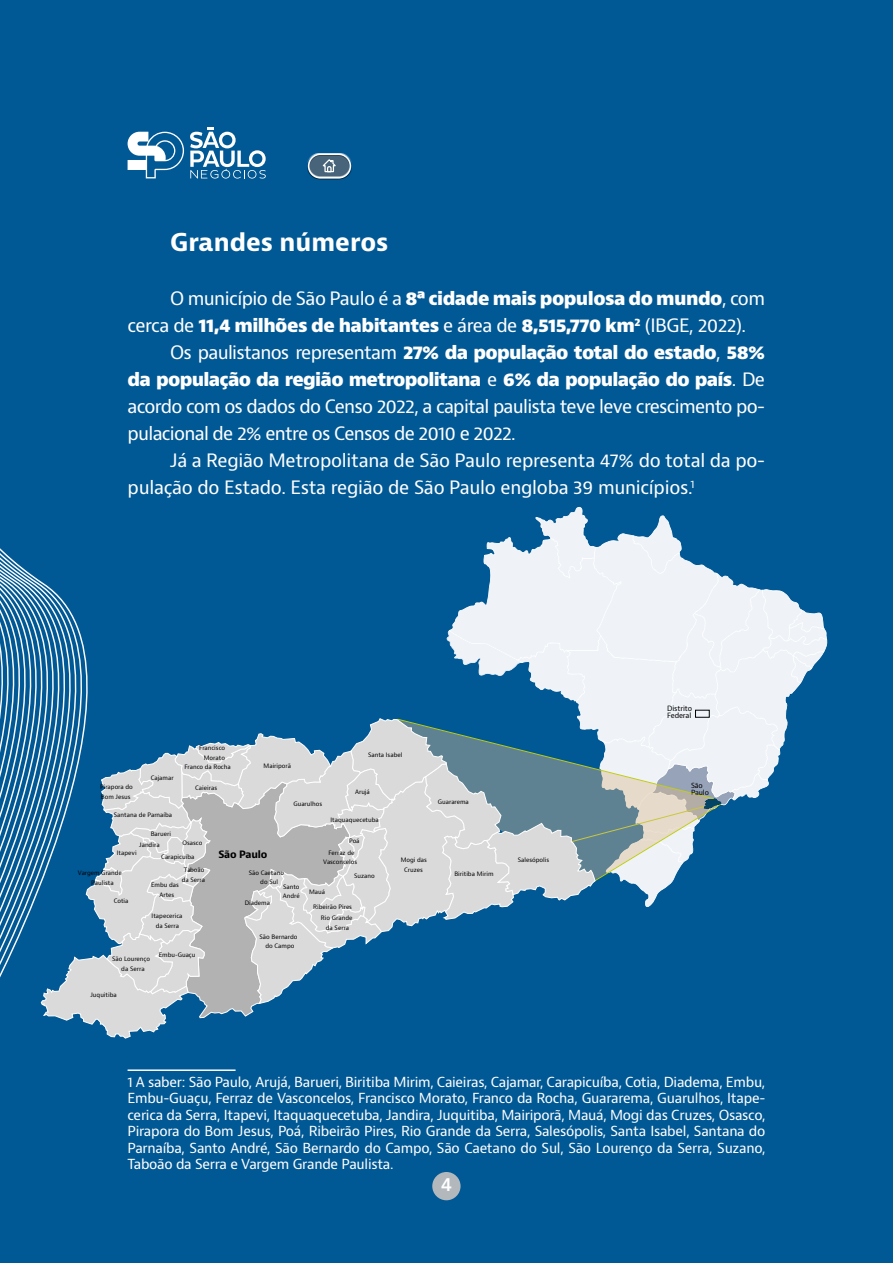
<style>
.page{position:relative;width:893px;height:1263px;background:#005895}
.page>*{position:absolute;margin:0;border:0;box-sizing:border-box;transform-origin:0 0}
.t1{font:700 24px "Bernina Sans";color:#fff}
.t2{font:600 18.6px "Bernino Sans";color:#fff}
.t3{font:18px/27px "Bernino Sans";letter-spacing:-.015em;color:#fff;text-align:justify}
.t4{font:800 18px/27px "Bernino Sans";letter-spacing:-.03em;color:#fff}
.t5{font:13.5px/16.5px "Bernino Sans";letter-spacing:-.02em;color:#fff;text-align:justify}
.t6{font:700 9.9px "Bernino Sans";letter-spacing:-.015em;color:#000}
.t7{font:7.05px/7.1px "Bernino Sans";letter-spacing:-.015em;color:#000}
.t8{font:6.9px/6.9px "Bernino Sans";letter-spacing:-.015em;color:#000}
.t9{font:6px/9.6px "Bernino Sans";color:#000}
.s1{font-weight:400}
.s2{font-weight:800}
</style>
<div class="page">
<svg style="left:190px;top:128px;width:76px;height:51px"></svg>
<svg style="left:128px;top:132px;width:56px;height:46px"></svg>
<hr style="left:128px;top:1069px;width:108px;height:2px;background:#fff">
<svg style="left:0;top:548px;width:41px;height:455px"></svg>
<div style="left:307px;top:153px;width:45px;height:25px;background:#fff;opacity:.75"></div>
<div style="left:307px;top:155px;width:45px;height:24px;background:#000;opacity:.75"></div>
<div style="left:308px;top:153px;width:43px;height:26px;border:2px solid #fff;border-radius:12px"></div>
<svg style="left:322px;top:158px;width:14px;height:15px"></svg>
<svg style="left:41px;top:506px;width:786px;height:532px"></svg>
<div style="left:218px;top:850px;width:56px;height:15px;background:#b3b2b2"></div>
<div style="left:432px;top:1172px;width:29px;height:28px;background:#b2b8bc;border-radius:50%"></div>
<h1 class="t1" style="left:170px;top:227px;width:220px">Grandes números</h1>
<h3 class="t4" style="left:128px;top:285px;width:639px;text-indent:43px"><span class="s1">O município de São Paulo é a</span> 8ª cidade mais populosa do mundo<span class="s1">, com cerca de</span> 11,4 milhões de habitantes <span class="s1">e área de</span> 8,515,770 km<sup>2</sup> <span class="s1">(IBGE, 2022).</span></h3>
<p class="t3" style="left:128px;top:339px;width:639px;text-indent:43px">Os paulistanos representam <span class="s2">27% da população total do estado</span>, <span class="s2">58% da população da região metropolitana</span> e <span class="s2">6% da população do país</span>. De acordo com os dados do Censo 2022, a capital paulista teve leve crescimento po&shy;pulacional de 2% entre os Censos de 2010 e 2022.</p>
<h3 class="t3" style="left:128px;top:447px;width:639px;text-indent:43px">Já a Região Metropolitana de São Paulo representa 47% do total da po&shy;pulação do Estado. Esta região de São Paulo engloba 39 municípios.<sup>1</sup></h3>
<p class="t9" style="left:151px;top:773px;width:24px">Cajamar</p>
<p class="t9" style="left:199px;top:743px;width:27px;text-align:right">Francisco<br>Morato</p>
<p class="t9" style="left:184px;top:762px;width:48px">Franco da Rocha</p>
<p class="t9" style="left:264px;top:761px;width:29px">Mairiporã</p>
<p class="t9" style="left:368px;top:750px;width:36px">Santa Isabel</p>
<p class="t9" style="left:100px;top:782px;width:34px">Pirapora do<br>Bom Jesus</p>
<p class="t9" style="left:114px;top:810px;width:60px">Santana de Parnaíba</p>
<p class="t9" style="left:151px;top:829px;width:22px">Barueri</p>
<p class="t9" style="left:161px;top:852px;width:35px">Carapicuíba</p>
<p class="t9" style="left:195px;top:783px;width:23px">Caieiras</p>
<p class="t9" style="left:355px;top:787px;width:16px">Arujá</p>
<p class="t9" style="left:293px;top:799px;width:30px">Guarulhos</p>
<p class="t9" style="left:330px;top:815px;width:50px">Itaquaquecetuba</p>
<p class="t9" style="left:328px;top:835px;width:33px;line-height:11.9px;text-indent:21px">Poá<br>Ferraz de</p>
<p class="t9" style="left:323px;top:857px;width:35px">Vasconcelos</p>
<p class="t9" style="left:313px;top:901px;width:41px;line-height:11.7px;text-align:right">Ribeirão Pires<br>Rio Grande</p>
<p class="t9" style="left:326px;top:923px;width:25px">da Serra</p>
<p class="t9" style="left:182px;top:838px;width:22px">Osasco</p>
<p class="t9" style="left:139px;top:840px;width:22px">Jandira</p>
<p class="t6" style="left:218px;top:848px;width:51px">São Paulo</p>
<p class="t9" style="left:117px;top:848px;width:21px">Itapevi</p>
<p class="t9" style="left:229px;top:849px;width:29px">São Paulo</p>
<p class="t9" style="left:182px;top:865px;width:25px;text-align:center">Taboão da Serra</p>
<p class="t9" style="left:260px;top:868px;width:25px;text-indent:-12px">São Caetano do Sul</p>
<p class="t9" style="left:91px;top:868px;width:32px;text-indent:-13px">Vargem Grande<br>Paulista</p>
<p class="t9" style="left:354px;top:871px;width:22px">Suzano</p>
<p class="t9" style="left:159px;top:880px;width:21px;text-indent:-8px">Embu das<br>Artes</p>
<p class="t9" style="left:283px;top:882px;width:18px">Santo<br>André</p>
<p class="t9" style="left:309px;top:887px;width:17px">Mauá</p>
<p class="t9" style="left:114px;top:896px;width:16px">Cotia</p>
<p class="t9" style="left:245px;top:898px;width:27px">Diadema</p>
<p class="t9" style="left:152px;top:911px;width:32px;text-align:center">Itapecerica da Serra</p>
<p class="t9" style="left:121px;top:954px;width:30px;text-indent:-9px">São Lourenço da Serra</p>
<p class="t9" style="left:90px;top:990px;width:28px">Juquitiba</p>
<p class="t9" style="left:159px;top:950px;width:38px">Embu-Guaçu</p>
<p class="t9" style="left:259px;top:932px;width:40px;text-align:center">São Bernardo do Campo</p>
<p class="t9" style="left:401px;top:855px;width:28px;text-align:center">Mogi das<br>Cruzes</p>
<p class="t9" style="left:438px;top:797px;width:33px">Guararema</p>
<p class="t9" style="left:454px;top:869px;width:41px">Biritiba Mirim</p>
<p class="t9" style="left:518px;top:855px;width:33px">Salesópolis</p>
<p class="t7" style="left:667px;top:705px;width:26px">Distrito<br>Federal</p>
<p class="t8" style="left:691px;top:782px;width:19px">São<br>Paulo</p>
<p class="t5" style="left:128px;top:1074px;width:639px">1 A saber: São Paulo, Arujá, Barueri, Biritiba Mirim, Caieiras, Cajamar, Carapicuíba, Cotia, Diadema, Embu, Embu-Guaçu, Ferraz de Vasconcelos, Francisco Morato, Franco da Rocha, Guararema, Guarulhos, Itape&shy;cerica da Serra, Itapevi, Itaquaquecetuba, Jandira, Juquitiba, Mairiporã, Mauá, Mogi das Cruzes, Osasco, Pirapora do Bom Jesus, Poá, Ribeirão Pires, Rio Grande da Serra, Salesópolis, Santa Isabel, Santana do Parnaíba, Santo André, São Bernardo do Campo, São Caetano do Sul, São Lourenço da Serra, Suzano, Taboão da Serra e Vargem Grande Paulista.</p>
<h2 class="t2" style="left:441px;top:1172px;width:13px">4</h2>
</div>
